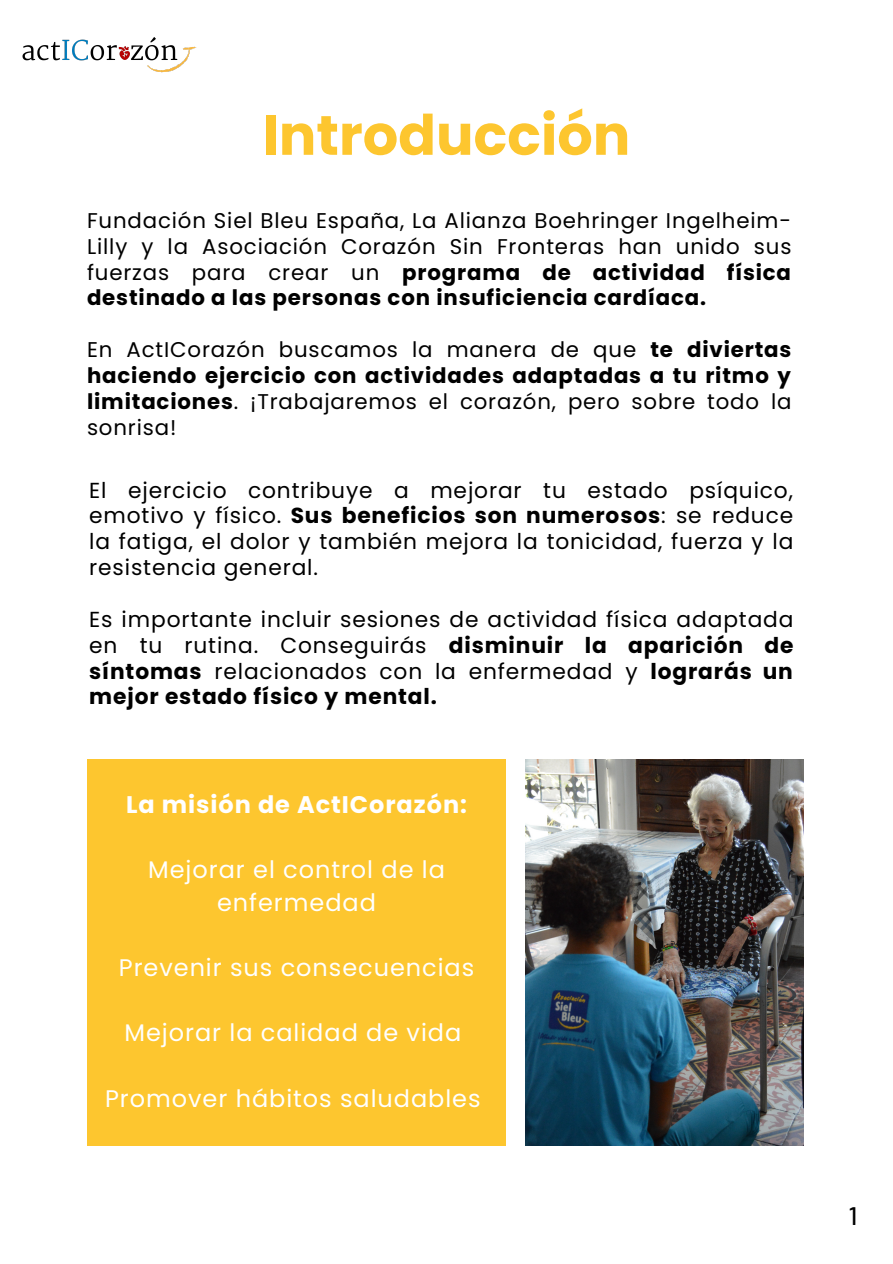
<style>
.page{position:relative;width:893px;height:1264px;background:#fff}
.page>*{position:absolute;margin:0;border:0;box-sizing:border-box;transform-origin:0 0}
.t1{font:700 55.65px "Poppins";color:#fdc62f}
.t2{font:500 25.35px "Barlow";color:#000}
.t3{font:24px/32.5px "Poppins";letter-spacing:.04em;color:#fff;text-align:center}
.t4{font:700 24px "Poppins";letter-spacing:.04em;color:#fff}
.t5{font:21.75px/25.8px "Poppins";letter-spacing:.04em;color:#000;text-align:justify}
.t6{font:21.3px/25.8px "Poppins";letter-spacing:.04em;color:#000;text-align:justify}
.s1{font-weight:700}
</style>
<div class="page">
<img style="left:22px;top:37px;width:175px;height:36px">
<div style="left:87px;top:759px;width:418px;height:386px;background:#fdc62f"></div>
<img style="left:525px;top:759px;width:278px;height:386px">
<p class="t1" style="left:262px;top:96px;width:369px">Introducción</p>
<p class="t6" style="left:87px;top:207px;width:706px">Fundación Siel Bleu España, La Alianza Boehringer Ingelheim-Lilly y la Asociación Corazón Sin Fronteras han unido sus fuerzas para crear un <span class="s1">programa de actividad física destinado a las personas con insuficiencia cardíaca.</span></p>
<p class="t6" style="left:87px;top:337px;width:706px">En ActICorazón buscamos la manera de que <span class="s1">te diviertas haciendo ejercicio con actividades adaptadas a tu ritmo y limitaciones</span>. ¡Trabajaremos el corazón, pero sobre todo la sonrisa!</p>
<p class="t5" style="left:89px;top:477px;width:705px">El ejercicio contribuye a mejorar tu estado psíquico, emotivo y físico. <span class="s1">Sus beneficios son numerosos</span>: se reduce la fatiga, el dolor y también mejora la tonicidad, fuerza y la resistencia general.</p>
<p class="t5" style="left:89px;top:606px;width:705px">Es importante incluir sesiones de actividad física adaptada en tu rutina. Conseguirás <span class="s1">disminuir la aparición de síntomas</span> relacionados con la enfermedad y <span class="s1">lograrás un mejor estado físico y mental.</span></p>
<p class="t4" style="left:126px;top:787px;width:342px">La misión de ActICorazón:</p>
<p class="t3" style="left:148px;top:853px;width:298px">Mejorar el control de la enfermedad</p>
<p class="t3" style="left:119px;top:951px;width:357px">Prevenir sus consecuencias</p>
<p class="t3" style="left:124px;top:1016px;width:338px">Mejorar la calidad de vida</p>
<p class="t3" style="left:105px;top:1081px;width:377px">Promover hábitos saludables</p>
<p class="t2" style="left:848px;top:1199px;width:10px">1</p>
</div>
